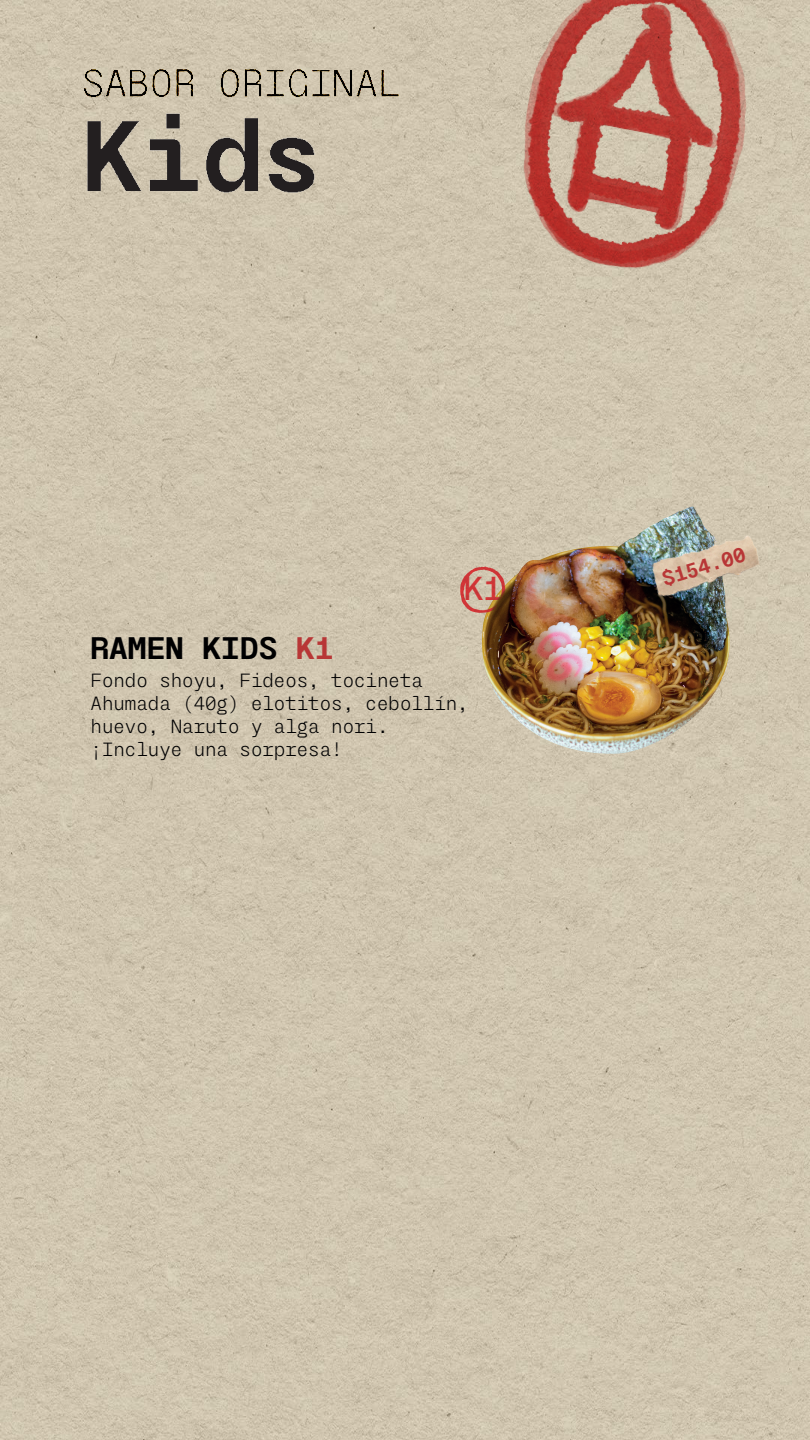
<style>
.page{position:relative;width:810px;height:1440px;background:#fff}
.page>*{position:absolute;margin:0;border:0;box-sizing:border-box;transform-origin:0 0}
.t1{font:500 33.15px "TG Frekuent Mono";color:#ed3537}
.t2{font:700 31.12px "TG Frekuent Mono";color:#000001}
.t3{font:700 20.48px "TG Frekuent Mono";color:#b83636}
.t4{font:300 19.12px/23px "TG Frekuent Mono";color:#000001}
.s1{color:#b83636}
</style>
<div class="page">
<img style="left:0;top:0;width:810px;height:1440px">
<img style="left:54px;top:37px;width:374px;height:98px">
<img style="left:56px;top:80px;width:293px;height:169px">
<img style="left:476px;top:0;width:320px;height:297px">
<img style="left:362px;top:834px;width:448px;height:268px">
<img style="left:480px;top:507px;width:269px;height:247px">
<svg style="left:460px;top:567px;width:45px;height:46px;background:#c39c86"></svg>
<img style="left:643px;top:524px;width:124px;height:79px">
<h1 class="t1" style="left:463px;top:567px;width:41px">K1</h1>
<h2 class="t2" style="left:91px;top:628px;width:244px">RAMEN KIDS <span class="s1">K1</span></h2>
<p class="t4" style="left:91px;top:669px;width:380px">Fondo shoyu, Fideos, tocineta<br>Ahumada (40g) elotitos, cebollín, huevo, Naruto y alga nori. ¡Incluye una sorpresa!</p>
<p class="t3" style="left:659px;top:566px;width:88px;rotate:-17deg">$154.00</p>
</div>
